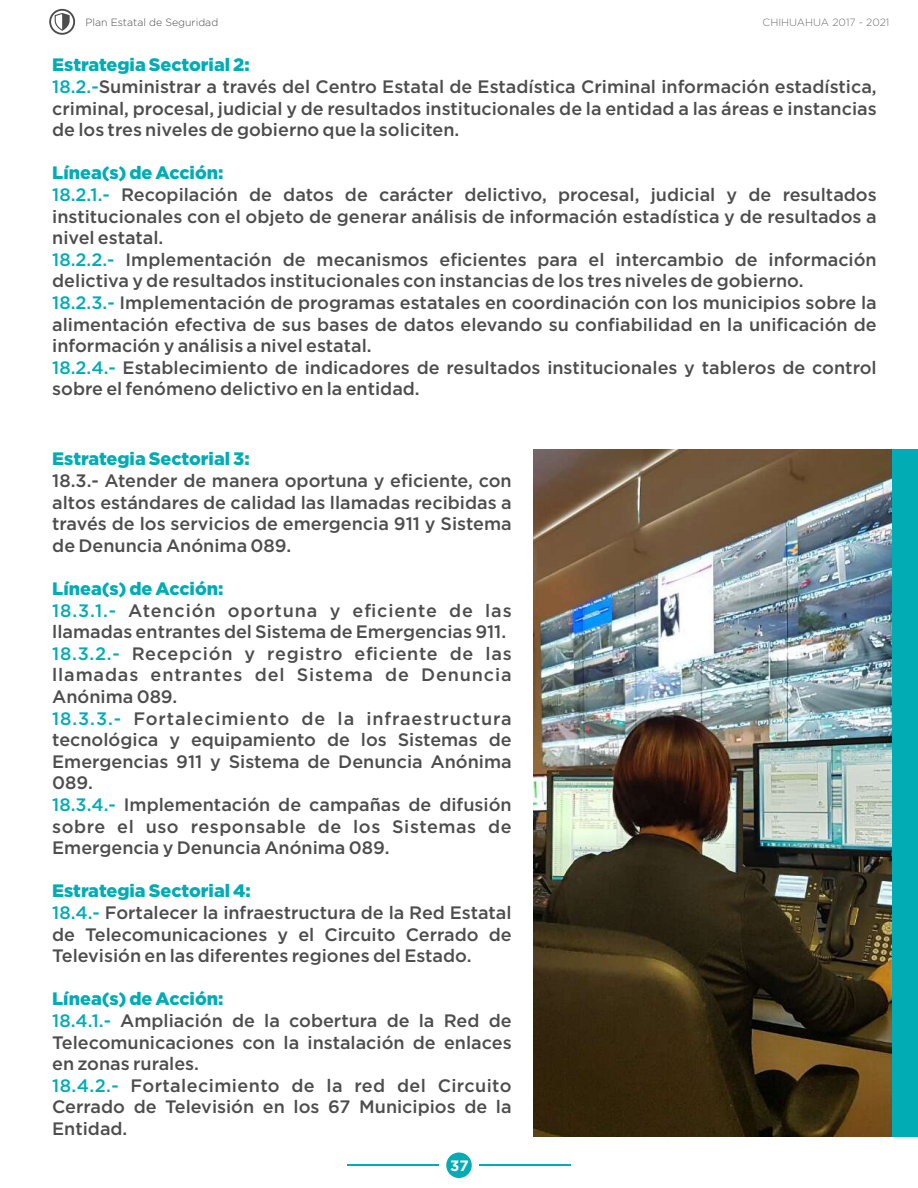
<style>
.page{position:relative;width:918px;height:1188px;background:#fff}
.page>*{position:absolute;margin:0;border:0;box-sizing:border-box;transform-origin:0 0}
.t1{font:500 18px/21.6px "Gotham";color:#4d4d4d}
.t2{font:900 18px "Gotham";color:#02acb5}
.t3{font:700 15px "Gotham";color:#fff}
.t4{font:300 10.5px "Gotham";color:#4d4d4d}
.t5{font:300 10.5px "Gotham";color:#706f6f}
.s1{font-weight:900;color:#02acb5}
.s2{color:#02acb5}
</style>
<div class="page">
<img style="left:534px;top:449px;width:359px;height:688px">
<div style="left:893px;top:449px;width:25px;height:688px;background:#02acb5"></div>
<div style="left:446px;top:1153px;width:26px;height:25px;background:#02acb5;border-radius:50%"></div>
<hr style="left:479px;top:1165px;width:91px;height:1px;background:#02acb5">
<hr style="left:347px;top:1165px;width:91px;height:1px;background:#02acb5">
<svg style="left:49px;top:9px;width:26px;height:26px"></svg>
<p class="t4" style="left:86px;top:17px;width:134px">Plan Estatal de Seguridad</p>
<p class="t5" style="left:763px;top:17px;width:128px">CHIHUAHUA 2017 - 2021</p>
<p class="t1" style="left:52px;top:55px;width:826px"><span class="s1">Estrategia Sectorial 2:<br></span><span class="s2">18.2.-</span>Suministrar a través del Centro Estatal de Estadística Criminal información estadística, criminal, procesal, judicial y de resultados institucionales de la entidad a las áreas e instancias de los tres niveles de gobierno que la soliciten.</p>
<p class="t1" style="left:52px;top:163px;width:826px"><span class="s1">Línea(s) de Acción:<br></span><span class="s2">18.2.1.-</span> Recopilación de datos de carácter delictivo, procesal, judicial y de resultados institucionales con el objeto de generar análisis de información estadística y de resultados a nivel estatal.<br><span class="s2">18.2.2.-</span> Implementación de mecanismos eficientes para el intercambio de información delictiva y de resultados institucionales con instancias de los tres niveles de gobierno.<br><span class="s2">18.2.3.-</span> Implementación de programas estatales en coordinación con los municipios sobre la alimentación efectiva de sus bases de datos elevando su confiabilidad en la unificación de información y análisis a nivel estatal.<br><span class="s2">18.2.4.-</span> Establecimiento de indicadores de resultados institucionales y tableros de control sobre el fenómeno delictivo en la entidad.</p>
<p class="t2" style="left:52px;top:451px;width:199px">Estrategia Sectorial 3:</p>
<p class="t1" style="left:52px;top:471px;width:461px;text-align:justify">18.3.- Atender de manera oportuna y eficiente, con altos estándares de calidad las llamadas recibidas a través de los servicios de emergencia 911 y Sistema de Denuncia Anónima 089.</p>
<p class="t1" style="left:52px;top:579px;width:461px"><span class="s1">Línea(s) de Acción:<br></span><span class="s2">18.3.1.-</span> Atención oportuna y eficiente de las llamadas entrantes del Sistema de Emergencias 911.<br><span class="s2">18.3.2.-</span> Recepción y registro eficiente de las llamadas entrantes del Sistema de Denuncia Anónima 089.<br><span class="s2">18.3.3.-</span> Fortalecimiento de la infraestructura tecnológica y equipamiento de los Sistemas de Emergencias 911 y Sistema de Denuncia Anónima 089.<br><span class="s2">18.3.4.-</span> Implementación de campañas de difusión sobre el uso responsable de los Sistemas de Emergencia y Denuncia Anónima 089.</p>
<p class="t1" style="left:52px;top:881px;width:461px"><span class="s1">Estrategia Sectorial 4:<br></span><span class="s2">18.4.-</span> Fortalecer la infraestructura de la Red Estatal de Telecomunicaciones y el Circuito Cerrado de Televisión en las diferentes regiones del Estado.</p>
<p class="t1" style="left:52px;top:989px;width:461px"><span class="s1">Línea(s) de Acción:<br></span><span class="s2">18.4.1.-</span> Ampliación de la cobertura de la Red de Telecomunicaciones con la instalación de enlaces en zonas rurales.<br><span class="s2">18.4.2.-</span> Fortalecimiento de la red del Circuito Cerrado de Televisión en los 67 Municipios de la Entidad.</p>
<p class="t3" style="left:450px;top:1159px;width:20px">37</p>
</div>
